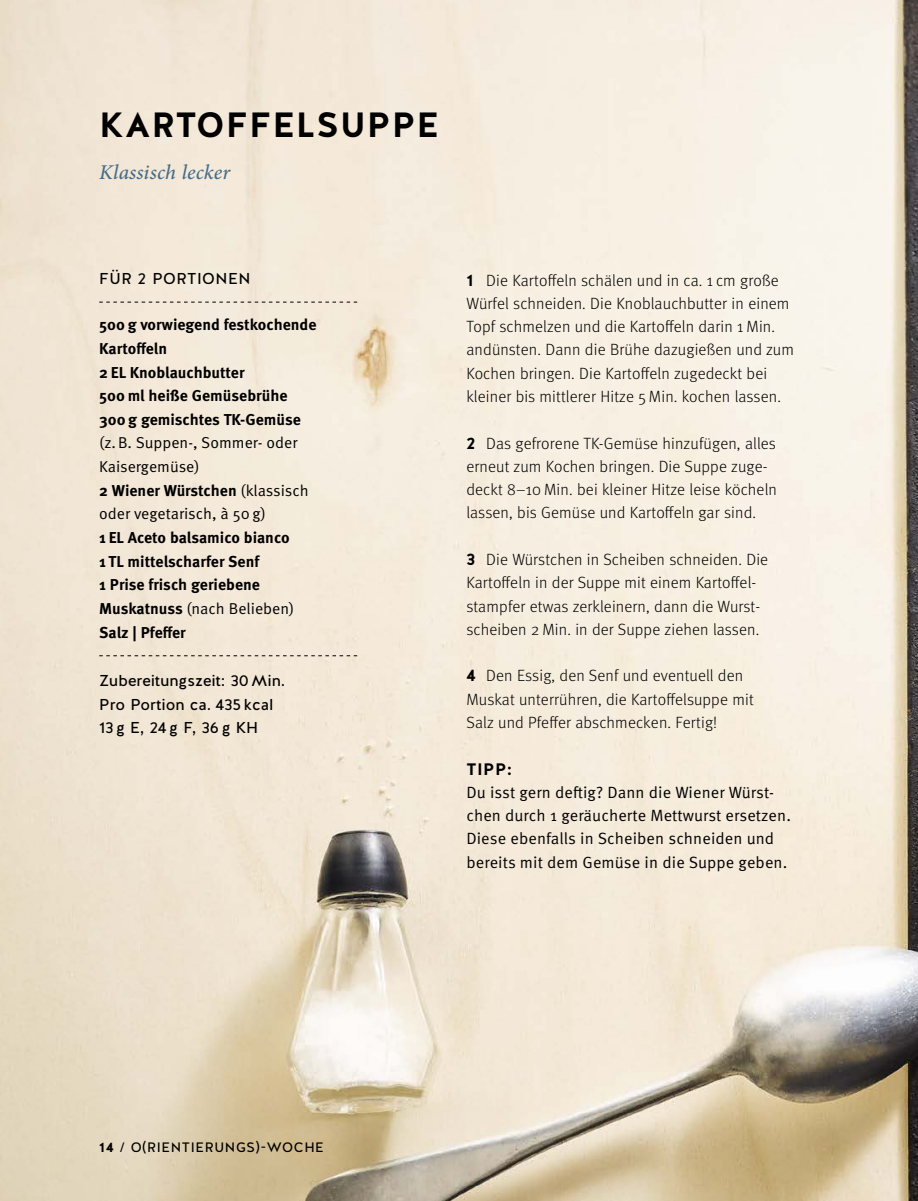
<style>
.page{position:relative;width:918px;height:1201px;background:#fff}
.page>*{position:absolute;margin:0;border:0;box-sizing:border-box;transform-origin:0 0}
.t1{font:700 35px "Halis GR";letter-spacing:.03em;color:#000}
.t2{font:italic 500 21px "Minion Pro";letter-spacing:.005em;color:#446c8b}
.t3{font:700 16.62px "Halis GR";color:#000}
.t4{font:300 16.28px/23.3px "Meta OT";letter-spacing:.01em;color:#000}
.t5{font:16.28px/23.3px "Meta OT Norm";letter-spacing:.005em;color:#000}
.t6{font:700 15.75px/23.6px "Meta OT";color:#000}
.t7{font:15.75px/23.6px "Meta OT Norm";color:#000}
.t8{font:15.75px/23.6px "Halis GR";color:#000}
.t9{font:15.75px "Halis GR";letter-spacing:.03em;color:#000}
.t10{font:13.65px "Halis GR";letter-spacing:.05em;color:#000}
.s1{font-family:"Meta OT Norm";font-weight:400}
.s2{font-family:"Meta OT";font-weight:700}
.s3{font-family:"Halis GR";font-weight:700;font-size:16.62px}
.s4{font-weight:700}
</style>
<div class="page">
<img style="left:0;top:0;width:918px;height:1200px">
<svg style="left:99px;top:302px;width:258px;height:1px"></svg>
<svg style="left:99px;top:655px;width:258px;height:1px"></svg>
<h1 class="t1" style="left:99px;top:105px;width:341px">KARTOFFELSUPPE</h1>
<p class="t2" style="left:99px;top:164px;width:133px">Klassisch lecker</p>
<p class="t9" style="left:99px;top:270px;width:153px">FÜR 2 PORTIONEN</p>
<p class="t6" style="left:99px;top:314px;width:219px">500 g vorwiegend festkochende<br>Kartoffeln<br>2 EL Knoblauchbutter<br>500 ml heiße Gemüsebrühe<br>300 g gemischtes TK-Gemüse</p>
<p class="t7" style="left:99px;top:432px;width:200px">(z. B. Suppen-, Sommer- oder<br>Kaisergemüse)</p>
<p class="t6" style="left:99px;top:479px;width:211px">2 Wiener Würstchen <span class="s1">(klassisch</span></p>
<p class="t7" style="left:99px;top:503px;width:168px">oder vegetarisch, à 50 g)</p>
<p class="t6" style="left:99px;top:527px;width:192px">1 EL Aceto balsamico bianco<br>1 TL mittelscharfer Senf<br>1 Prise frisch geriebene</p>
<p class="t7" style="left:99px;top:597px;width:197px"><span class="s2">Muskatnuss</span> (nach Belieben)</p>
<p class="t6" style="left:99px;top:621px;width:88px">Salz | Pfeffer</p>
<p class="t8" style="left:99px;top:668px;width:188px">Zubereitungszeit: 30 Min.<br>Pro Portion ca. 435 kcal<br>13 g E, 24 g F, 36 g KH</p>
<p class="t4" style="left:466px;top:269px;width:329px"><span class="s3">1</span> Die Kartoffeln schälen und in ca. 1 cm große Würfel schneiden. Die Knoblauchbutter in einem Topf schmelzen und die Kartoffeln darin 1 Min. andünsten. Dann die Brühe dazugießen und zum Kochen bringen. Die Kartoffeln zugedeckt bei kleiner bis mittlerer Hitze 5 Min. kochen lassen.</p>
<p class="t4" style="left:466px;top:432px;width:312px"><span class="s3">2</span> Das gefrorene TK-Gemüse hinzufügen, alles erneut zum Kochen bringen. Die Suppe zuge&shy;deckt 8–10 Min. bei kleiner Hitze leise köcheln lassen, bis Gemüse und Kartoffeln gar sind.</p>
<p class="t4" style="left:466px;top:549px;width:303px"><span class="s3">3</span> Die Würstchen in Scheiben schneiden. Die Kartoffeln in der Suppe mit einem Kartoffel&shy;stampfer etwas zerkleinern, dann die Wurst&shy;scheiben 2 Min. in der Suppe ziehen lassen.</p>
<p class="t4" style="left:466px;top:665px;width:289px"><span class="s3">4</span> Den Essig, den Senf und eventuell den<br>Muskat unterrühren, die Kartoffelsuppe mit<br>Salz und Pfeffer abschmecken. Fertig!</p>
<p class="t3" style="left:466px;top:759px;width:47px">TIPP:</p>
<p class="t5" style="left:466px;top:781px;width:326px">Du isst gern deftig? Dann die Wiener Würst&shy;chen durch 1 geräucherte Mettwurst ersetzen.<br>Diese ebenfalls in Scheiben schneiden und bereits mit dem Gemüse in die Suppe geben.</p>
<p class="t10" style="left:99px;top:1139px;width:226px"><span class="s4">14</span> / O(RIENTIERUNGS)-WOCHE</p>
</div>
